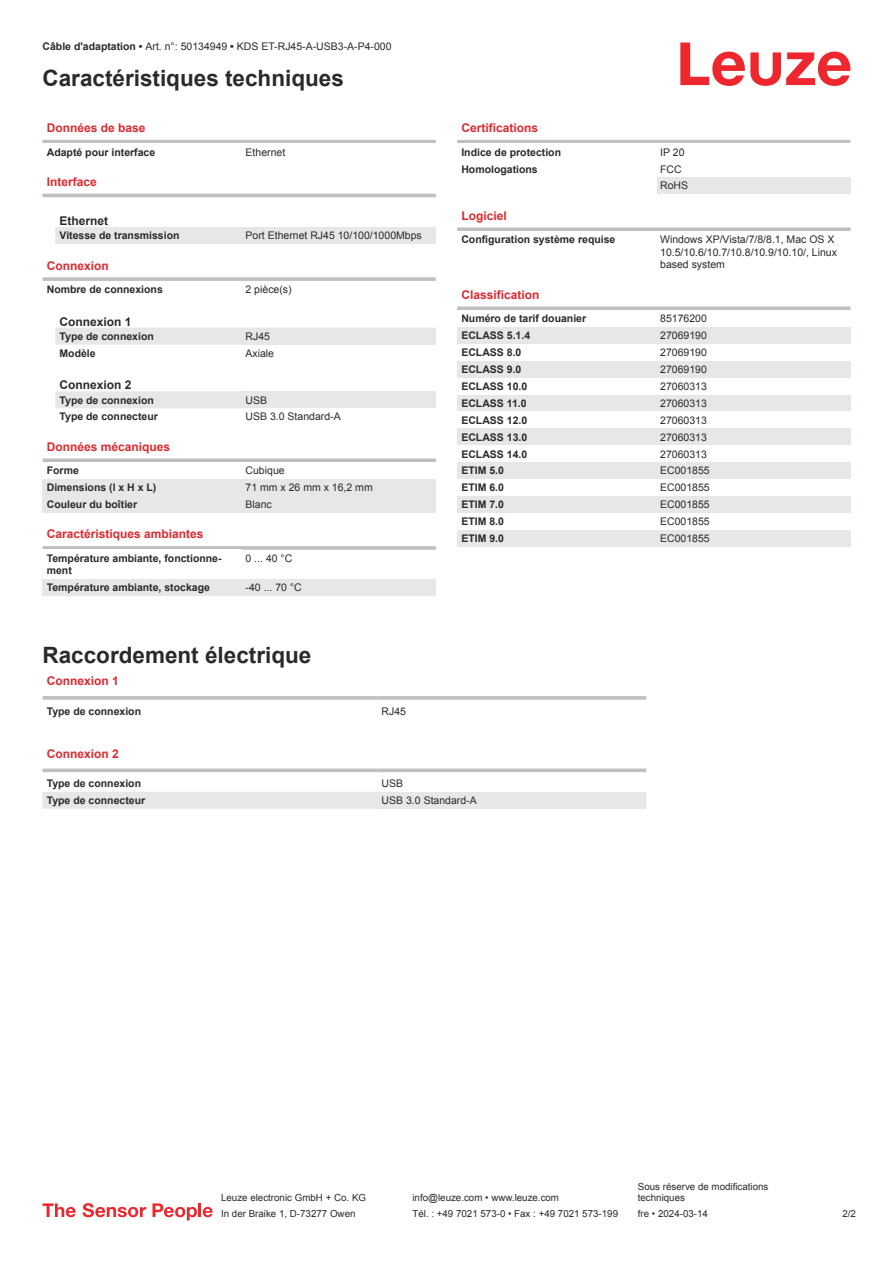
<style>
.page{position:relative;width:893px;height:1263px;background:#fff}
.page>*{position:absolute;margin:0;border:0;box-sizing:border-box;transform-origin:0 0}
.t1{font:700 22.5px "Arial";color:#2b292a}
.t2{font:700 12px "Arial";color:#db2a30}
.t3{font:700 12px "Arial";color:#2b292a}
.t4{font:700 10.5px/12.6px "Arial";color:#2b292a}
.t5{font:10.5px/12.6px "Arial";color:#2b292a}
.t6{font:9.75px/11.7px "Arial";color:#2b292a}
.s1{font-weight:700}
</style>
<div class="page">
<svg style="left:680px;top:43px;width:170px;height:43px"></svg>
<svg style="left:55px;top:227px;width:187px;height:181px"></svg>
<hr style="left:43px;top:140px;width:393px;height:3px;background:#bdbfc1">
<hr style="left:43px;top:194px;width:393px;height:3px;background:#bdbfc1">
<div style="left:242px;top:227px;width:194px;height:17px;background:#e6e7e9"></div>
<div style="left:43px;top:261px;width:393px;height:18px;background:#fff"></div>
<svg style="left:43px;top:277px;width:393px;height:4px;background:#c3c5c7"></svg>
<div style="left:43px;top:281px;width:199px;height:17px;background:#fff"></div>
<div style="left:242px;top:328px;width:194px;height:17px;background:#e6e7e9"></div>
<div style="left:242px;top:391px;width:194px;height:17px;background:#e6e7e9"></div>
<svg style="left:43px;top:458px;width:393px;height:4px;background:#c5c7c8"></svg>
<div style="left:43px;top:479px;width:199px;height:17px;background:#e6e7e9"></div>
<div style="left:242px;top:479px;width:194px;height:17px;background:#e6e7e9"></div>
<div style="left:43px;top:496px;width:199px;height:17px;background:#e6e7e9"></div>
<div style="left:242px;top:496px;width:194px;height:17px;background:#e6e7e9"></div>
<svg style="left:43px;top:546px;width:393px;height:4px;background:#c9cbcc"></svg>
<div style="left:43px;top:579px;width:199px;height:17px;background:#e6e7e9"></div>
<div style="left:242px;top:579px;width:194px;height:17px;background:#e6e7e9"></div>
<svg style="left:43px;top:696px;width:335px;height:4px"></svg>
<svg style="left:378px;top:696px;width:268px;height:4px"></svg>
<div style="left:43px;top:792px;width:335px;height:17px;background:#e6e7e9"></div>
<svg style="left:43px;top:768px;width:335px;height:4px"></svg>
<svg style="left:378px;top:768px;width:268px;height:4px"></svg>
<div style="left:378px;top:792px;width:268px;height:17px;background:#e6e7e9"></div>
<hr style="left:457px;top:140px;width:393px;height:3px;background:#bdbfc1">
<div style="left:657px;top:177px;width:193px;height:17px;background:#e6e7e9"></div>
<svg style="left:457px;top:227px;width:393px;height:4px;background:#c4c6c8"></svg>
<svg style="left:457px;top:306px;width:393px;height:4px;background:#c4c6c8"></svg>
<div style="left:457px;top:327px;width:200px;height:17px;background:#e6e7e9"></div>
<div style="left:657px;top:327px;width:193px;height:17px;background:#e6e7e9"></div>
<div style="left:457px;top:361px;width:200px;height:17px;background:#e6e7e9"></div>
<div style="left:657px;top:361px;width:193px;height:17px;background:#e6e7e9"></div>
<div style="left:457px;top:395px;width:200px;height:16px;background:#e6e7e9"></div>
<div style="left:657px;top:395px;width:193px;height:16px;background:#e6e7e9"></div>
<div style="left:457px;top:428px;width:200px;height:17px;background:#e6e7e9"></div>
<div style="left:657px;top:428px;width:193px;height:17px;background:#e6e7e9"></div>
<div style="left:457px;top:462px;width:200px;height:17px;background:#e6e7e9"></div>
<div style="left:657px;top:462px;width:193px;height:17px;background:#e6e7e9"></div>
<div style="left:457px;top:496px;width:200px;height:17px;background:#e6e7e9"></div>
<div style="left:657px;top:496px;width:193px;height:17px;background:#e6e7e9"></div>
<div style="left:457px;top:530px;width:200px;height:17px;background:#e6e7e9"></div>
<div style="left:657px;top:530px;width:193px;height:17px;background:#e6e7e9"></div>
<svg style="left:43px;top:1203px;width:33px;height:14px"></svg>
<svg style="left:83px;top:1203px;width:63px;height:14px"></svg>
<svg style="left:153px;top:1203px;width:44px;height:17px"></svg>
<hr style="left:198px;top:1203px;width:3px;height:14px;background:#ed272d">
<svg style="left:203px;top:1207px;width:10px;height:10px"></svg>
<p class="t5" style="left:43px;top:41px;width:350px"><span class="s1">Câble d'adaptation •</span> Art. n°: 50134949 <span class="s1">•</span> KDS ET-RJ45-A-USB3-A-P4-000</p>
<h1 class="t1" style="left:43px;top:70px;width:303px">Caractéristiques techniques</h1>
<p class="t2" style="left:47px;top:123px;width:100px">Données de base</p>
<p class="t4" style="left:47px;top:147px;width:110px">Adapté pour interface</p>
<p class="t5" style="left:246px;top:147px;width:41px">Ethernet</p>
<p class="t2" style="left:47px;top:177px;width:52px">Interface</p>
<p class="t3" style="left:60px;top:216px;width:50px">Ethernet</p>
<p class="t4" style="left:60px;top:230px;width:122px">Vitesse de transmission</p>
<p class="t5" style="left:246px;top:230px;width:178px">Port Ethernet RJ45 10/100/1000Mbps</p>
<p class="t2" style="left:47px;top:261px;width:64px">Connexion</p>
<p class="t4" style="left:47px;top:284px;width:118px">Nombre de connexions</p>
<p class="t5" style="left:246px;top:284px;width:48px">2 pièce(s)</p>
<p class="t3" style="left:60px;top:317px;width:74px">Connexion 1</p>
<p class="t4" style="left:60px;top:331px;width:96px">Type de connexion</p>
<p class="t5" style="left:246px;top:331px;width:26px">RJ45</p>
<p class="t4" style="left:60px;top:348px;width:38px">Modèle</p>
<p class="t5" style="left:246px;top:348px;width:30px">Axiale</p>
<p class="t3" style="left:60px;top:380px;width:74px">Connexion 2</p>
<p class="t4" style="left:60px;top:395px;width:96px">Type de connexion</p>
<p class="t5" style="left:246px;top:395px;width:23px">USB</p>
<p class="t4" style="left:60px;top:411px;width:100px">Type de connecteur</p>
<p class="t5" style="left:246px;top:411px;width:97px">USB 3.0 Standard-A</p>
<p class="t2" style="left:47px;top:442px;width:125px">Données mécaniques</p>
<p class="t4" style="left:47px;top:465px;width:34px">Forme</p>
<p class="t5" style="left:246px;top:465px;width:41px">Cubique</p>
<p class="t4" style="left:47px;top:482px;width:111px">Dimensions (l x H x L)</p>
<p class="t5" style="left:246px;top:482px;width:129px">71 mm x 26 mm x 16,2 mm</p>
<p class="t4" style="left:47px;top:499px;width:92px">Couleur du boîtier</p>
<p class="t5" style="left:246px;top:499px;width:28px">Blanc</p>
<p class="t2" style="left:47px;top:530px;width:158px">Caractéristiques ambiantes</p>
<p class="t4" style="left:47px;top:553px;width:176px">Température ambiante, fonctionne&shy;ment</p>
<p class="t5" style="left:246px;top:553px;width:48px">0 ... 40 °C</p>
<p class="t4" style="left:47px;top:582px;width:165px">Température ambiante, stockage</p>
<p class="t5" style="left:246px;top:582px;width:58px">-40 ... 70 °C</p>
<p class="t2" style="left:461px;top:123px;width:78px">Certifications</p>
<p class="t4" style="left:461px;top:147px;width:101px">Indice de protection</p>
<p class="t5" style="left:660px;top:147px;width:26px">IP 20</p>
<p class="t4" style="left:461px;top:164px;width:78px">Homologations</p>
<p class="t5" style="left:660px;top:161px;width:30px;line-height:17px">FCC<br>RoHS</p>
<p class="t2" style="left:461px;top:211px;width:47px">Logiciel</p>
<p class="t4" style="left:461px;top:234px;width:156px">Configuration système requise</p>
<p class="t5" style="left:660px;top:234px;width:178px">Windows XP/Vista/7/8/8.1, Mac OS X<br>10.5/10.6/10.7/10.8/10.9/10.10/, Linux based system</p>
<p class="t2" style="left:461px;top:290px;width:80px">Classification</p>
<p class="t4" style="left:461px;top:313px;width:126px">Numéro de tarif douanier</p>
<p class="t5" style="left:660px;top:313px;width:48px">85176200</p>
<p class="t4" style="left:461px;top:330px;width:70px">ECLASS 5.1.4</p>
<p class="t5" style="left:660px;top:330px;width:48px">27069190</p>
<p class="t4" style="left:461px;top:347px;width:62px">ECLASS 8.0</p>
<p class="t5" style="left:660px;top:347px;width:48px">27069190</p>
<p class="t4" style="left:461px;top:364px;width:62px">ECLASS 9.0</p>
<p class="t5" style="left:660px;top:364px;width:48px">27069190</p>
<p class="t4" style="left:461px;top:381px;width:67px">ECLASS 10.0</p>
<p class="t5" style="left:660px;top:381px;width:48px">27060313</p>
<p class="t4" style="left:461px;top:398px;width:67px">ECLASS 11.0</p>
<p class="t5" style="left:660px;top:398px;width:48px">27060313</p>
<p class="t4" style="left:461px;top:415px;width:67px">ECLASS 12.0</p>
<p class="t5" style="left:660px;top:415px;width:48px">27060313</p>
<p class="t4" style="left:461px;top:432px;width:67px">ECLASS 13.0</p>
<p class="t5" style="left:660px;top:432px;width:48px">27060313</p>
<p class="t4" style="left:461px;top:448px;width:67px">ECLASS 14.0</p>
<p class="t5" style="left:660px;top:448px;width:48px">27060313</p>
<p class="t4" style="left:461px;top:465px;width:44px">ETIM 5.0</p>
<p class="t5" style="left:660px;top:465px;width:51px">EC001855</p>
<p class="t4" style="left:461px;top:482px;width:44px">ETIM 6.0</p>
<p class="t5" style="left:660px;top:482px;width:51px">EC001855</p>
<p class="t4" style="left:461px;top:499px;width:44px">ETIM 7.0</p>
<p class="t5" style="left:660px;top:499px;width:51px">EC001855</p>
<p class="t4" style="left:461px;top:516px;width:44px">ETIM 8.0</p>
<p class="t5" style="left:660px;top:516px;width:51px">EC001855</p>
<p class="t4" style="left:461px;top:533px;width:44px">ETIM 9.0</p>
<p class="t5" style="left:660px;top:533px;width:51px">EC001855</p>
<h1 class="t1" style="left:43px;top:647px;width:270px">Raccordement électrique</h1>
<p class="t2" style="left:47px;top:676px;width:74px">Connexion 1</p>
<p class="t4" style="left:47px;top:705px;width:96px">Type de connexion</p>
<p class="t5" style="left:382px;top:705px;width:26px">RJ45</p>
<p class="t2" style="left:47px;top:749px;width:74px">Connexion 2</p>
<p class="t4" style="left:47px;top:778px;width:96px">Type de connexion</p>
<p class="t5" style="left:382px;top:778px;width:23px">USB</p>
<p class="t4" style="left:47px;top:795px;width:100px">Type de connecteur</p>
<p class="t5" style="left:382px;top:795px;width:97px">USB 3.0 Standard-A</p>
<p class="t6" style="left:221px;top:1193px;width:146px">Leuze electronic GmbH + Co. KG</p>
<p class="t6" style="left:412px;top:1193px;width:148px">info@leuze.com • www.leuze.com</p>
<p class="t6" style="left:638px;top:1181px;width:132px">Sous réserve de modifications techniques</p>
<p class="t6" style="left:221px;top:1209px;width:136px">In der Braike 1, D-73277 Owen</p>
<p class="t6" style="left:412px;top:1209px;width:207px">Tél. : +49 7021 573-0 • Fax : +49 7021 573-199</p>
<p class="t6" style="left:638px;top:1209px;width:72px">fre • 2024-03-14</p>
<p class="t6" style="left:842px;top:1209px;width:15px">2 /2</p>
</div>
